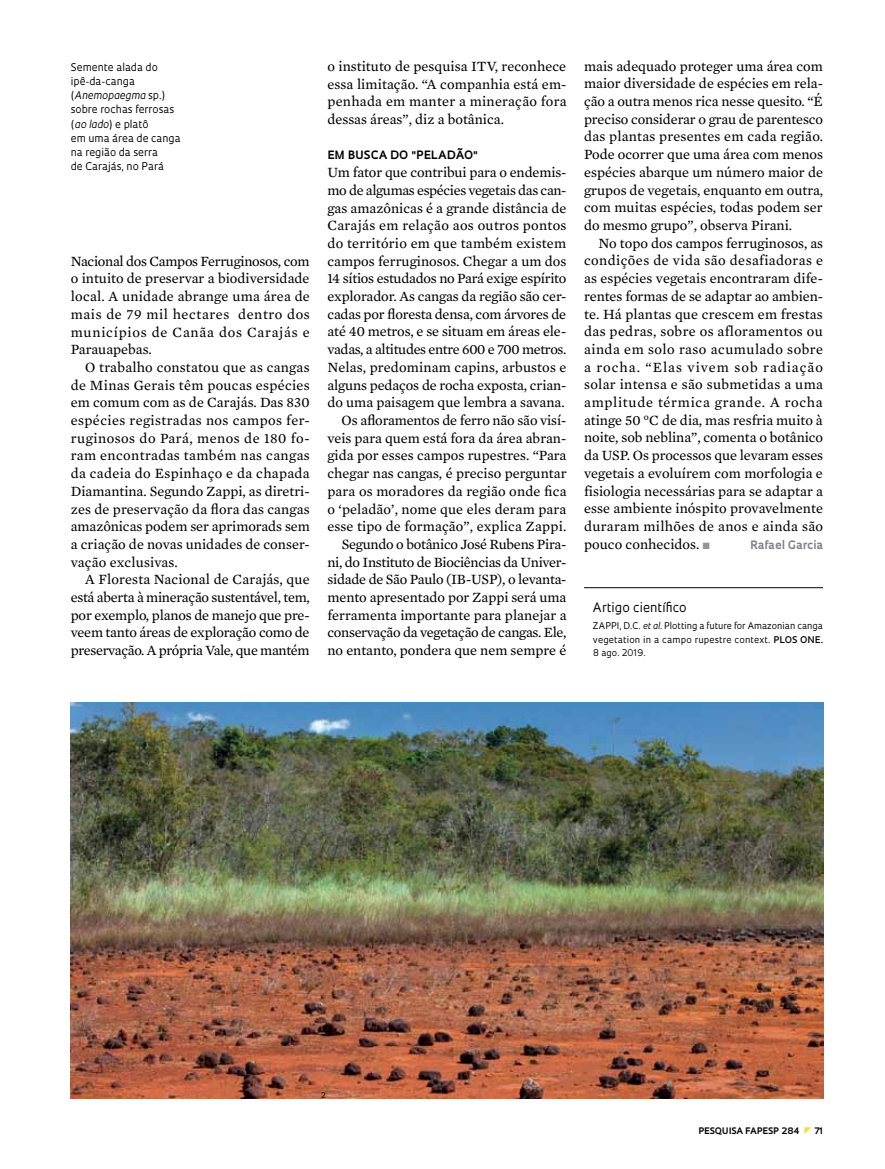
<style>
.page{position:relative;width:885px;height:1169px;background:#fff}
.page>*{position:absolute;margin:0;border:0;box-sizing:border-box;transform-origin:0 0}
.t1{font:14.4px/17.7px "Mercury Text G2";color:#000;text-align:justify}
.t2{font:12.6px "Oculum";color:#000}
.t3{font:700 11.25px "Oculum";letter-spacing:.025em;color:#000}
.t4{font:700 11.25px "Oculum";letter-spacing:.01em;color:#808285}
.t5{font:10.35px/14.1px "Oculum";color:#000}
.t6{font:9px/13.4px "Oculum";color:#000;text-align:justify}
.t7{font:700 8.7px "Oculum";letter-spacing:.015em;color:#000}
.t8{font:7.35px "Oculum";color:#000}
.s1{font-style:italic}
.s2{color:#939598}
.s3{font-weight:600}
</style>
<div class="page">
<hr style="left:584px;top:587px;width:239px;height:1px;background:#000">
<img style="left:71px;top:702px;width:752px;height:396px">
<p class="t5" style="left:71px;top:60px;width:111px">Semente alada do ipê-da-canga (<span class="s1">Anemopaegma</span> sp<span class="s1">.</span>) sobre rochas ferrosas (<span class="s1">ao lado</span>) e platô<br>em uma área de canga na região da serra<br>de Carajás, no Pará</p>
<p class="t1" style="left:71px;top:251px;width:241px">Nacional dos Campos Ferruginosos, com o intuito de preservar a biodiversidade local. A unidade abrange uma área de mais de 79 mil hectares dentro dos municípios de Canãa dos Carajás e Parauapebas.</p>
<p class="t1" style="left:71px;top:357px;width:241px;text-indent:14px">O trabalho constatou que as cangas de Minas Gerais têm poucas espécies em comum com as de Carajás. Das 830 espécies registradas nos campos fer&shy;ruginosos do Pará, menos de 180 fo&shy;ram encontradas também nas cangas da cadeia do Espinhaço e da chapada Diamantina. Segundo Zappi, as diretri&shy;zes de preservação da flora das cangas amazônicas podem ser aprimorads sem a criação de novas unidades de conser&shy;vação exclusivas.</p>
<p class="t1" style="left:71px;top:570px;width:241px;text-indent:14px">A Floresta Nacional de Carajás, que está aberta à mineração sustentável, tem, por exemplo, planos de manejo que pre&shy;veem tanto áreas de exploração como de preservação. A própria Vale, que mantém</p>
<p class="t1" style="left:327px;top:56px;width:241px">o instituto de pesquisa ITV, reconhece essa limitação. “A companhia está em&shy;penhada em manter a mineração fora dessas áreas”, diz a botânica.</p>
<p class="t3" style="left:327px;top:147px;width:152px">EM BUSCA DO "PELADÃO"</p>
<p class="t1" style="left:327px;top:163px;width:241px;text-align:right">Um fator que contribui para o endemis&shy;mo de algumas espécies vegetais das can&shy;gas amazônicas é a grande distância de Carajás em relação aos outros pontos do território em que também existem campos ferruginosos. Chegar a um dos 14 sítios estudados no Pará exige espírito explorador. As cangas da região são cer&shy;cadas por floresta densa, com árvores de até 40 metros, e se situam em áreas ele&shy;vadas, a altitudes entre 600 e 700 metros.<br>Nelas, predominam capins, arbustos e alguns pedaços de rocha exposta, crian&shy;do uma paisagem que lembra a savana.<br>Os afloramentos de ferro não são visí&shy;veis para quem está fora da área abran&shy;gida por esses campos rupestres. “Para chegar nas cangas, é preciso perguntar para os moradores da região onde fica o ‘peladão’, nome que eles deram para esse tipo de formação”, explica Zappi.<br>Segundo o botânico José Rubens Pira&shy;ni, do Instituto de Biociências da Univer&shy;sidade de São Paulo (IB-USP), o levanta&shy;mento apresentado por Zappi será uma ferramenta importante para planejar a conservação da vegetação de cangas. Ele, no entanto, pondera que nem sempre é</p>
<p class="t1" style="left:584px;top:56px;width:241px">mais adequado proteger uma área com maior diversidade de espécies em rela&shy;ção a outra menos rica nesse quesito. “É preciso considerar o grau de parentesco das plantas presentes em cada região.<br>Pode ocorrer que uma área com menos espécies abarque um número maior de grupos de vegetais, enquanto em outra, com muitas espécies, todas podem ser do mesmo grupo”, observa Pirani.</p>
<p class="t1" style="left:584px;top:233px;width:241px;text-indent:14px">No topo dos campos ferruginosos, as condições de vida são desafiadoras e as espécies vegetais encontraram dife&shy;rentes formas de se adaptar ao ambien&shy;te. Há plantas que crescem em frestas das pedras, sobre os afloramentos ou ainda em solo raso acumulado sobre a rocha. “Elas vivem sob radiação solar intensa e são submetidas a uma amplitude térmica grande. A rocha atinge 50 °C de dia, mas resfria muito à noite, sob neblina”, comenta o botânico da USP. Os processos que levaram esses vegetais a evoluírem com morfologia e fisiologia necessárias para se adaptar a esse ambiente inóspito provavelmente duraram milhões de anos e ainda são pouco conhecidos. <span class="s2">■</span></p>
<p class="t4" style="left:750px;top:537px;width:74px">RAFAEL GARCIA</p>
<p class="t2" style="left:593px;top:599px;width:95px">Artigo científico</p>
<p class="t6" style="left:593px;top:619px;width:232px">ZAPPI, D.C. <span class="s1">et al</span>. Plotting a future for Amazonian canga vegetation in a campo rupestre context. <span class="s3">PLOS ONE.<br></span>8 ago. 2019.</p>
<p class="t8" style="left:321px;top:1090px;width:6px">2</p>
<p class="t7" style="left:698px;top:1124px;width:103px">PESQUISA FAPESP 284</p>
<p class="t7" style="left:814px;top:1124px;width:10px">71</p>
</div>
